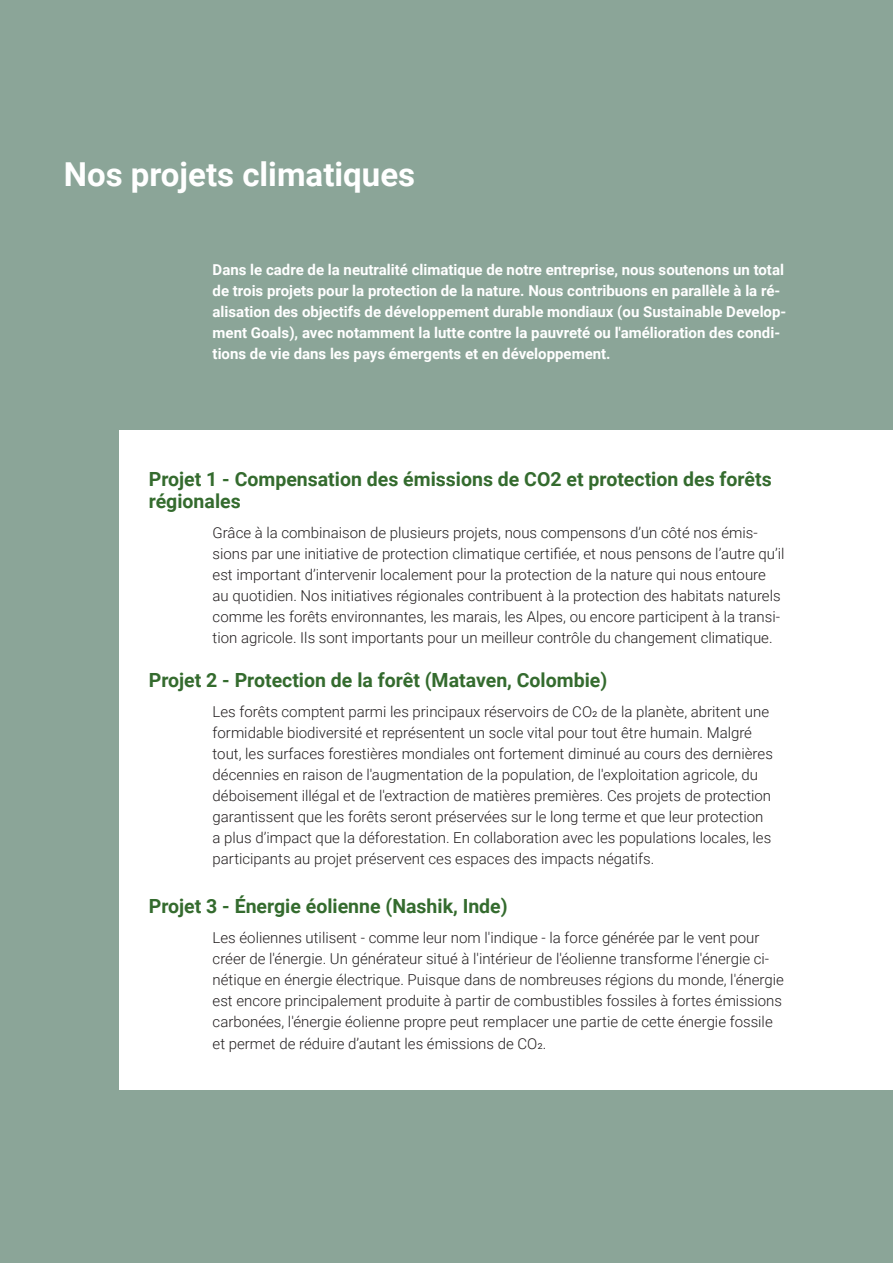
<style>
.page{position:relative;width:893px;height:1263px;background:#8ba598}
.page>*{position:absolute;margin:0;border:0;box-sizing:border-box;transform-origin:0 0}
.t1{font:700 33px "Roboto";color:#fff}
.t2{font:700 19.5px/22.5px "Roboto";color:#346b2e}
.t3{font:300 15px/21px "Roboto";color:#231f20}
.t4{font:700 15px/21px "Roboto";color:#fff}
</style>
<div class="page">
<div style="left:119px;top:431px;width:774px;height:659px;background:#fff"></div>
<h1 class="t1" style="left:64px;top:151px;width:353px">Nos projets climatiques</h1>
<p class="t4" style="left:213px;top:258px;width:575px">Dans le cadre de la neutralité climatique de notre entreprise, nous soutenons un total de trois projets pour la protection de la nature. Nous contribuons en parallèle à la ré&shy;alisation des objectifs de développement durable mondiaux (ou Sustainable Develop&shy;ment Goals), avec notamment la lutte contre la pauvreté ou l'amélioration des condi&shy;tions de vie dans les pays émergents et en développement.</p>
<h2 class="t2" style="left:149px;top:467px;width:624px">Projet 1 - Compensation des émissions de CO2 et protection des forêts régionales</h2>
<p class="t3" style="left:213px;top:522px;width:573px">Grâce à la combinaison de plusieurs projets, nous compensons d’un côté nos émis&shy;sions par une initiative de protection climatique certifiée, et nous pensons de l’autre qu’il est important d’intervenir localement pour la protection de la nature qui nous entoure au quotidien. Nos initiatives régionales contribuent à la protection des habitats naturels comme les forêts environnantes, les marais, les Alpes, ou encore participent à la transi&shy;tion agricole. Ils sont importants pour un meilleur contrôle du changement climatique.</p>
<h2 class="t2" style="left:149px;top:668px;width:460px">Projet 2 - Protection de la forêt (Mataven, Colombie)</h2>
<p class="t3" style="left:213px;top:700px;width:562px">Les forêts comptent parmi les principaux réservoirs de CO2 de la planète, abritent une formidable biodiversité et représentent un socle vital pour tout être humain. Malgré tout, les surfaces forestières mondiales ont fortement diminué au cours des dernières décennies en raison de l'augmentation de la population, de l'exploitation agricole, du déboisement illégal et de l'extraction de matières premières. Ces projets de protection garantissent que les forêts seront préservées sur le long terme et que leur protection a plus d’impact que la déforestation. En collaboration avec les populations locales, les participants au projet préservent ces espaces des impacts négatifs.</p>
<h2 class="t2" style="left:149px;top:894px;width:360px">Projet 3 - Énergie éolienne (Nashik, Inde)</h2>
<p class="t3" style="left:213px;top:926px;width:573px">Les éoliennes utilisent - comme leur nom l'indique - la force générée par le vent pour créer de l'énergie. Un générateur situé à l'intérieur de l'éolienne transforme l'énergie ci&shy;nétique en énergie électrique. Puisque dans de nombreuses régions du monde, l'énergie est encore principalement produite à partir de combustibles fossiles à fortes émissions carbonées, l'énergie éolienne propre peut remplacer une partie de cette énergie fossile</p>
<p class="t3" style="left:213px;top:1033px;width:335px">et permet de réduire d’autant les émissions de CO2.</p>
</div>
